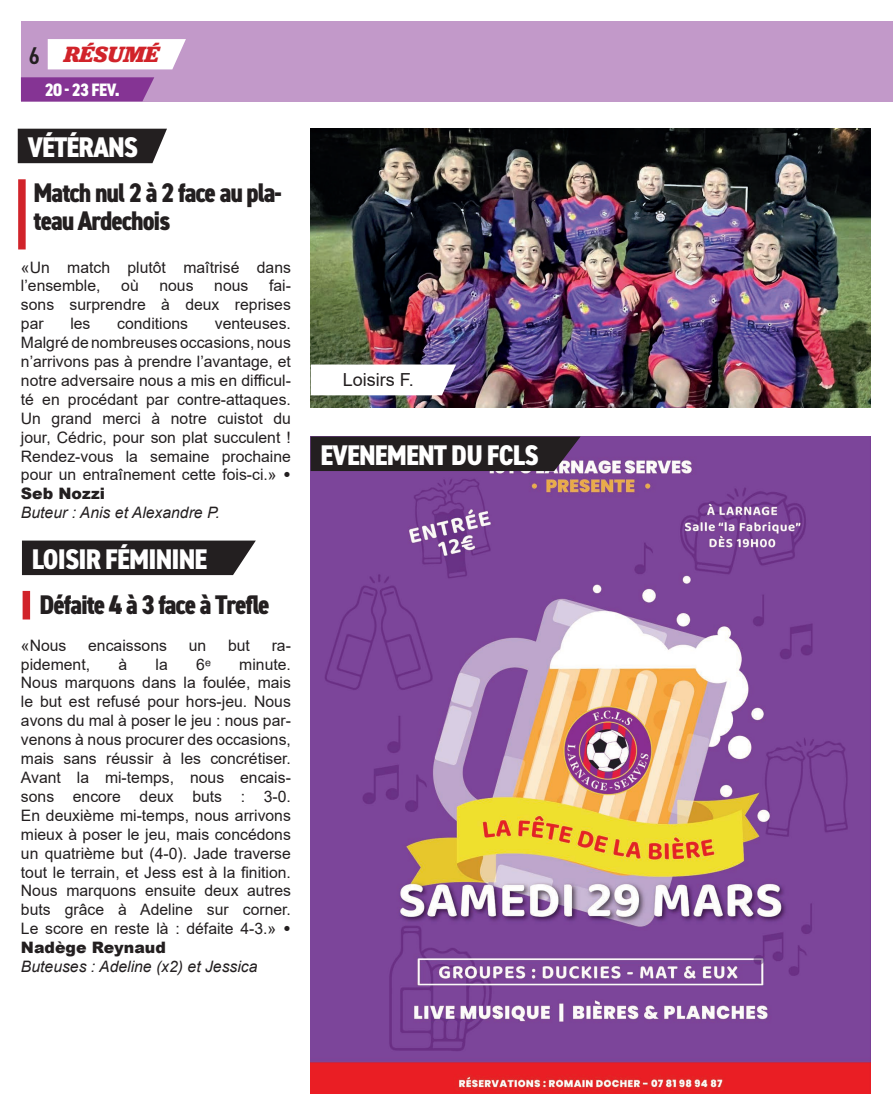
<style>
.page{position:relative;width:893px;height:1115px;background:#fff}
.page>*{position:absolute;margin:0;border:0;box-sizing:border-box;transform-origin:0 0}
.t1{font:800 condensed 28.5px "DIN2014";letter-spacing:-.03em;color:#fff}
.t2{font:800 condensed 27px/27.8px "DIN2014";letter-spacing:-.04em;color:#231f20}
.t3{font:italic 700 22.95px "Jubilat";color:#d1232a}
.t4{font:800 condensed 18px "DIN2014";color:#fff}
.t5{font:18px "Arial";color:#231f20}
.t6{font:15.75px/18.9px "Arial";color:#231f20;text-align:justify}
.t7{font:italic 15.75px "Arial";color:#231f20}
.s1{font-family:"DIN2014";font-weight:600;font-style:normal;font-stretch:condensed;font-size:24.3px;color:#231f20}
.s2{font-weight:900}
</style>
<div class="page">
<img style="left:311px;top:436px;width:560px;height:657px">
<svg style="left:311px;top:436px;width:270px;height:35px;background:#2a2429"></svg>
<div style="left:21px;top:21px;width:872px;height:80px;background:#c299c9"></div>
<div style="left:48px;top:39px;width:138px;height:30px;background:#fff"></div>
<svg style="left:21px;top:77px;width:133px;height:24px;background:#883996"></svg>
<img style="left:311px;top:129px;width:560px;height:278px">
<svg style="left:311px;top:364px;width:145px;height:31px"></svg>
<div style="left:18px;top:129px;width:149px;height:34px;background:#231f20"></div>
<div style="left:18px;top:179px;width:8px;height:70px;background:#d1232a"></div>
<svg style="left:22px;top:540px;width:234px;height:35px;background:#302d2d"></svg>
<div style="left:23px;top:591px;width:7px;height:28px;background:#d1232a"></div>
<h3 class="t3" style="left:29px;top:39px;width:132px"><span class="s1">6</span> RÉSUMÉ</h3>
<p class="t4" style="left:45px;top:78px;width:77px">20 - 23 fev.</p>
<h1 class="t1" style="left:28px;top:128px;width:112px">VÉTÉRANS</h1>
<h2 class="t2" style="left:34px;top:179px;width:250px">Match nul 2 à 2 face au pla&shy;teau Ardechois</h2>
<p class="t6" style="left:21px;top:257px;width:272px">«Un match plutôt maîtrisé dans l’ensemble,</p>
<p class="t6" style="left:21px;top:276px;width:271px;text-indent:248px">fai&shy;sons surprendre à deux reprises par</p>
<p class="t6" style="left:121px;top:276px;width:19px">où</p>
<p class="t6" style="left:159px;top:276px;width:36px">nous</p>
<p class="t6" style="left:214px;top:276px;width:36px">nous</p>
<p class="t6" style="left:70px;top:314px;width:22px">les</p>
<p class="t6" style="left:117px;top:314px;width:72px">conditions</p>
<p class="t6" style="left:21px;top:314px;width:272px;text-indent:194px">venteuses.<br>Malgré de nombreuses occasions, nous n’arrivons pas à prendre l’avantage, et notre adversaire nous a mis en difficul&shy;té en procédant par contre-attaques.<br>Un grand merci à notre cuistot du jour, Cédric, pour son plat succulent !<br>Rendez-vous la semaine prochaine pour un entraînement cette fois-ci.» <span class="s2">• Seb Nozzi</span></p>
<p class="t7" style="left:21px;top:502px;width:201px">Buteur : Anis et Alexandre P.</p>
<h1 class="t1" style="left:32px;top:540px;width:177px">LOISIR FÉMININE</h1>
<h2 class="t2" style="left:40px;top:591px;width:232px">Défaite 4 à 3 face à Trefle</h2>
<p class="t6" style="left:21px;top:635px;width:47px">«Nous</p>
<p class="t6" style="left:88px;top:635px;width:80px">encaissons</p>
<p class="t6" style="left:189px;top:635px;width:19px">un</p>
<p class="t6" style="left:228px;top:635px;width:23px">but</p>
<p class="t6" style="left:272px;top:635px;width:21px">ra-</p>
<p class="t6" style="left:21px;top:654px;width:71px">pidement,</p>
<p class="t6" style="left:118px;top:654px;width:10px">à</p>
<p class="t6" style="left:156px;top:654px;width:14px">la</p>
<p class="t6" style="left:196px;top:654px;width:16px">6ᵉ</p>
<p class="t6" style="left:21px;top:654px;width:272px;text-indent:218px">minute.<br>Nous marquons dans la foulée, mais le but est refusé pour hors-jeu. Nous avons du mal à poser le jeu : nous par&shy;venons à nous procurer des occasions, mais sans réussir à les concrétiser.<br>Avant la mi-temps, nous encais&shy;sons encore deux buts : 3-0.<br>En deuxième mi-temps, nous arrivons mieux à poser le jeu, mais concédons un quatrième but (4-0). Jade traverse tout le terrain, et Jess est à la finition.<br>Nous marquons ensuite deux autres buts grâce à Adeline sur corner.<br>Le score en reste là : défaite 4-3.» <span class="s2">• Nadège Reynaud</span></p>
<p class="t7" style="left:21px;top:956px;width:238px">Buteuses : Adeline (x2) et Jessica</p>
<p class="t5" style="left:343px;top:368px;width:73px">Loisirs F.</p>
<h1 class="t1" style="left:321px;top:436px;width:220px">EVENEMENT DU FCLS</h1>
</div>
